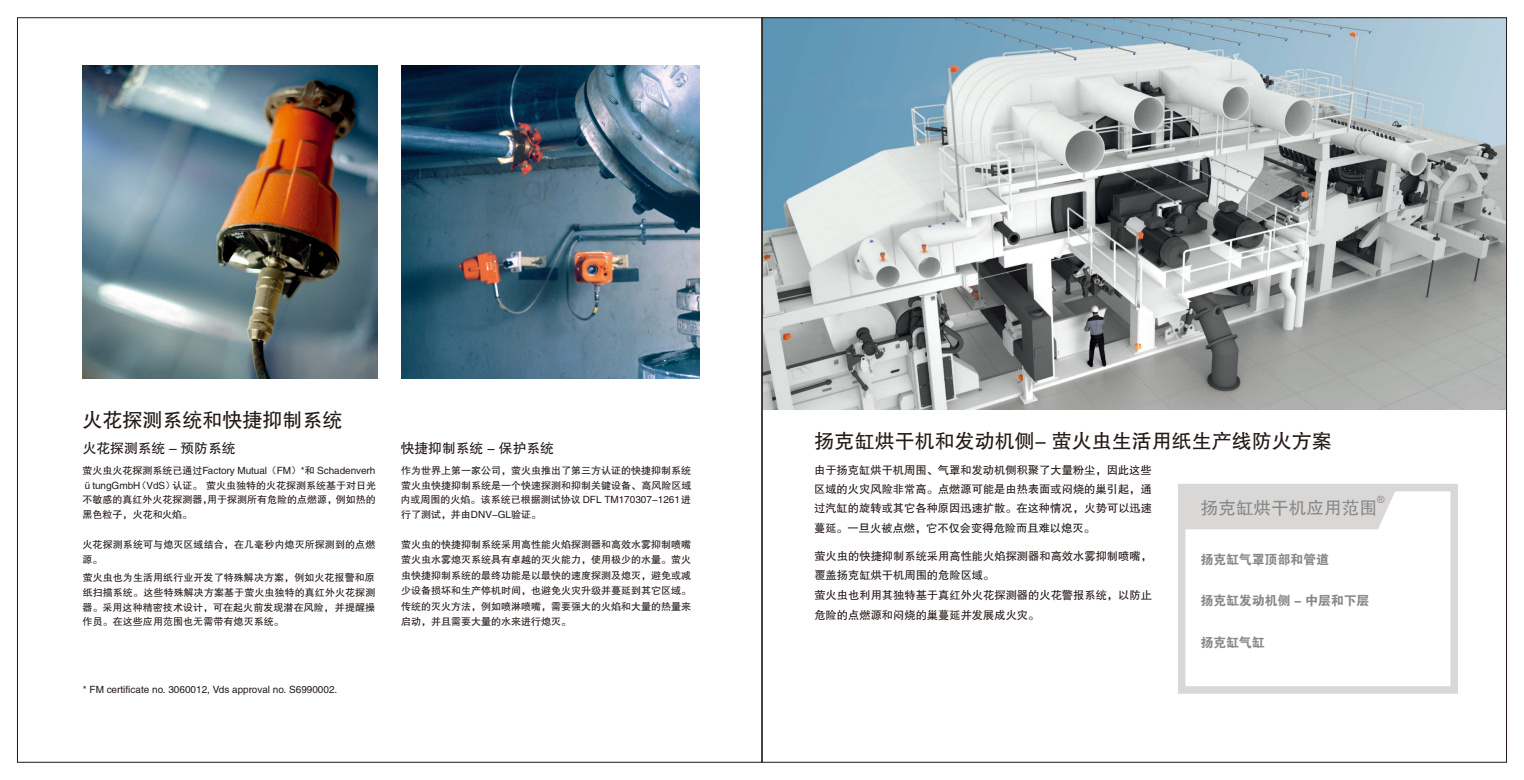
<style>
.page{position:relative;width:1524px;height:780px;background:#fff}
.page>*{position:absolute;margin:0;border:0;box-sizing:border-box;transform-origin:0 0}
.t1{font:20px "FZHTJW GB1 0";color:#231916}
.t2{font:17.62px "FZHTJW GB1 0";color:#898989}
.t3{font:13.75px "FZHTJW GB1 0";color:#231916}
.t4{font:13px "FZDHTJW GB1 0";letter-spacing:-.01em;color:#898989}
.t5{font:11.25px/19.2px "FZHTJW GB1 0";color:#231916;text-align:justify}
.t6{font:10.12px "Arial";color:#898989}
.t7{font:10px/14.8px "FZHTJW GB1 0";color:#231916;text-align:justify}
.s1{font-family:"Arial"}
.s2{font-family:"Sim Hei"}
</style>
<div class="page">
<img style="left:764px;top:19px;width:741px;height:390px">
<div style="left:1178px;top:484px;width:280px;height:209px;border:8px solid #d9d8d7"></div>
<div style="left:1181px;top:488px;width:215px;height:41px;background:#d9d8d7"></div>
<img style="left:83px;top:65px;width:294px;height:314px">
<img style="left:402px;top:65px;width:297px;height:314px">
<h1 class="t1" style="left:82px;top:409px;width:262px">火花探测系统和快捷抑制系统</h1>
<h3 class="t3" style="left:83px;top:440px;width:154px">火花探测系统 <span class="s1">–</span> 预防系统</h3>
<h1 class="t1" style="left:814px;top:429px;width:519px">扬克缸烘干机和发动机侧- 萤火虫生活用纸生产线防火方案</h1>
<p class="t7" style="left:82px;top:463px;width:295px">萤火虫火花探测系统已通过Factory Mutual<span class="s2">（</span>FM<span class="s2">）</span>*和 Schadenverh ütungGmbH<span class="s2">（</span>VdS<span class="s2">）</span>认证。萤火虫独特的火花探测系统基于对日光不敏感的真红外火花探测器，用于探测所有危险的点燃源，例如热的黑色粒子，火花和火焰。</p>
<p class="t7" style="left:82px;top:537px;width:294px">火花探测系统可与熄灭区域结合，在几毫秒内熄灭所探测到的点燃源。</p>
<h3 class="t3" style="left:401px;top:440px;width:155px">快捷抑制系统 - 保护系统</h3>
<p class="t7" style="left:400px;top:463px;width:293px">作为世界上第一家公司，萤火虫推出了第三方认证的快捷抑制系统萤火虫快捷抑制系统是一个快速探测和抑制关键设备、高风险区域内或周围的火焰。 该系统已根据测试协议 DFL TM170307-1261进行了测试，并由DNV-GL验证。</p>
<p class="t7" style="left:401px;top:537px;width:292px;line-height:15.5px">萤火虫的快捷抑制系统采用高性能火焰探测器和高效水雾抑制喷嘴萤火虫水雾熄灭系统具有卓越的灭火能力，使用极少的水量。萤火虫快捷抑制系统的最终功能是以最快的速度探测及熄灭，避免或减少设备损坏和生产停机时间，也避免火灾升级并蔓延到其它区域。传统的灭火方法，例如喷淋喷嘴，需要强大的火焰和大量的热量来启动，并且需要大量的水来进行熄灭。</p>
<p class="t5" style="left:814px;top:460px;width:339px">由于扬克缸烘干机周围、气罩和发动机侧积聚了大量粉尘，因此这些区域的火灾风险非常高。 点燃源可能是由热表面或闷烧的巢引起，通过汽缸的旋转或其它各种原因迅速扩散。 在这种情况，火势可以迅速蔓延。 一旦火被点燃，它不仅会变得危险而且难以熄灭。</p>
<p class="t5" style="left:814px;top:546px;width:339px;line-height:19.8px;text-align:left">萤火虫的快捷抑制系统采用高性能火焰探测器和高效水雾抑制喷嘴，覆盖扬克缸烘干机周围的危险区域。<br>萤火虫也利用其独特基于真红外火花探测器的火花警报系统，以防止危险的点燃源和闷烧的巢蔓延并发展成火灾。</p>
<h3 class="t4" style="left:1200px;top:552px;width:130px">扬克缸气罩顶部和管道</h3>
<p class="t6" style="left:1377px;top:495px;width:9px">®</p>
<h2 class="t2" style="left:1201px;top:498px;width:178px">扬克缸烘干机应用范围</h2>
<p class="t7" style="left:83px;top:570px;width:294px">萤火虫也为生活用纸行业开发了特殊解决方案，例如火花报警和原纸扫描系统。这些特殊解决方案基于萤火虫独特的真红外火花探测器。采用这种精密技术设计，可在起火前发现潜在风险，并提醒操作员。在这些应用范围也无需带有熄灭系统。</p>
<h3 class="t4" style="left:1200px;top:593px;width:171px">扬克缸发动机侧 - 中层和下层</h3>
<h3 class="t4" style="left:1200px;top:635px;width:66px">扬克缸气缸</h3>
<p class="t7" style="left:83px;top:682px;width:256px">* FM certificate no. 3060012, Vds approval no. S6990002.</p>
</div>
